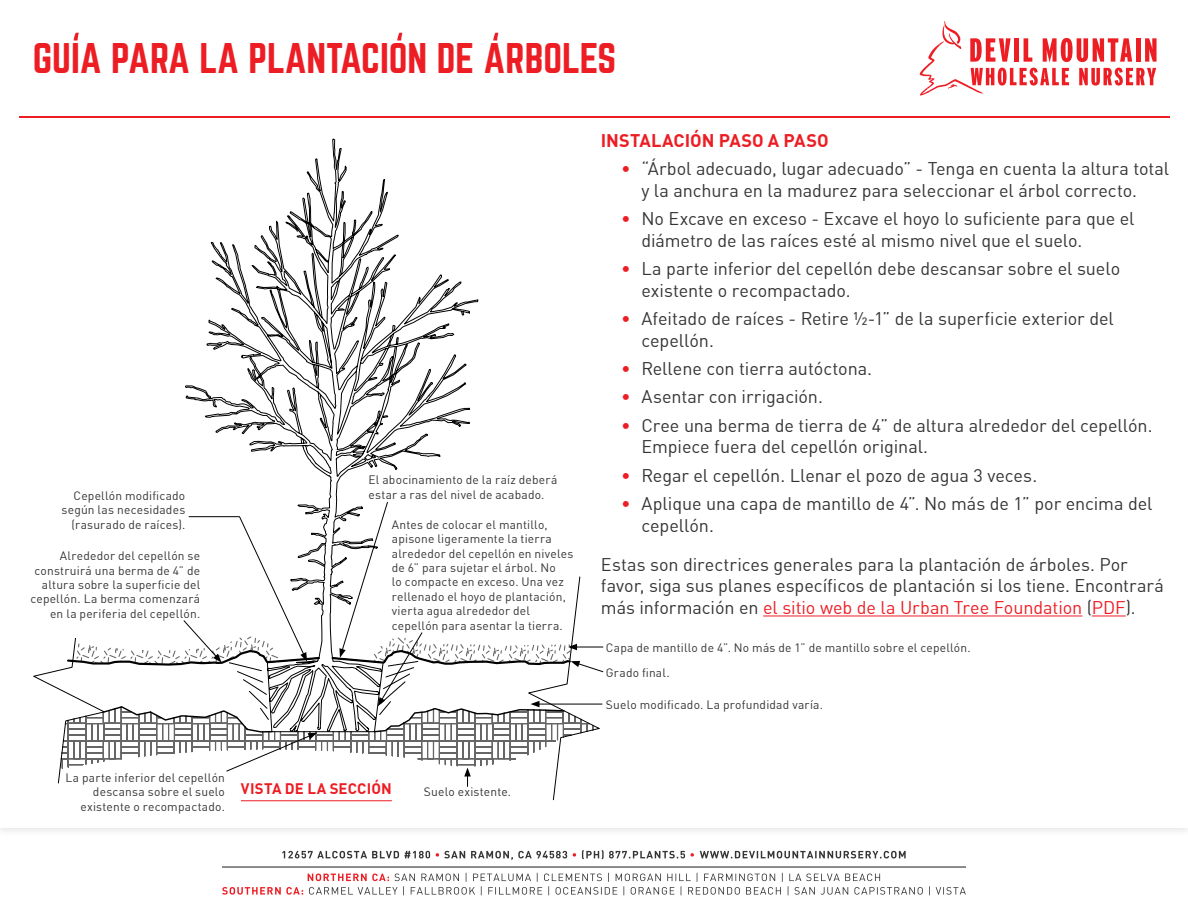
<style>
.page{position:relative;width:1188px;height:918px;background:#fff}
.page>*{position:absolute;margin:0;border:0;box-sizing:border-box;transform-origin:0 0}
.t1{font:37.5px "Norwester";color:#ed1d24}
.t2{font:18px/21.6px "DIN";letter-spacing:-.005em;color:#343433}
.t3{font:700 18px "DIN";color:#ed1d24}
.t4{font:700 15px "DIN";letter-spacing:.01em;color:#ed1d24}
.t5{font:12px/14.4px "DIN";letter-spacing:.015em;color:#343433;text-align:right}
.s1{color:#ed1d24}
</style>
<div class="page">
<hr style="left:222px;top:866px;width:744px;height:2px;background:#343433">
<svg style="left:222px;top:873px;width:744px;height:22px"></svg>
<svg style="left:691px;top:853px;width:3px;height:4px"></svg>
<svg style="left:582px;top:850px;width:103px;height:9px"></svg>
<svg style="left:573px;top:853px;width:3px;height:4px"></svg>
<svg style="left:436px;top:851px;width:131px;height:9px"></svg>
<svg style="left:282px;top:851px;width:148px;height:7px"></svg>
<svg style="left:700px;top:851px;width:206px;height:7px"></svg>
<hr style="left:19px;top:116px;width:1150px;height:2px;background:#ed1d24">
<svg style="left:919px;top:21px;width:238px;height:75px"></svg>
<svg style="left:74px;top:33px;width:5px;height:8px"></svg>
<svg style="left:397px;top:33px;width:5px;height:8px"></svg>
<svg style="left:185px;top:138px;width:294px;height:364px"></svg>
<hr style="left:763px;top:616px;width:319px;height:1px;background:#ed1d24">
<hr style="left:1092px;top:616px;width:34px;height:1px;background:#ed1d24">
<svg style="left:493px;top:33px;width:5px;height:8px"></svg>
<hr style="left:241px;top:800px;width:151px;height:1px;background:#ed1d24">
<svg style="left:36px;top:502px;width:568px;height:285px"></svg>
<h1 class="t1" style="left:33px;top:40px;width:585px">GUIA PARA LA PLANTACION DE ARBOLES</h1>
<p class="t5" style="left:61px;top:488px;width:125px">Cepellón modificado según las necesidades (rasurado de raíces).</p>
<p class="t5" style="left:30px;top:548px;width:171px">Alrededor del cepellón se construirá una berma de 4” de altura sobre la superficie del cepellón. La berma comenzará en la periferia del cepellón.</p>
<p class="t5" style="left:368px;top:472px;width:190px;text-align:left">El abocinamiento de la raíz deberá estar a ras del nivel de acabado.</p>
<p class="t5" style="left:392px;top:517px;width:183px;text-align:left">Antes de colocar el mantillo, apisone ligeramente la tierra alrededor del cepellón en niveles de 6” para sujetar el árbol. No<br>lo compacte en exceso. Una vez rellenado el hoyo de plantación, vierta agua alrededor del cepellón para asentar la tierra.</p>
<p class="t5" style="left:65px;top:770px;width:161px">La parte inferior del cepellón descansa sobre el suelo existente o recompactado.</p>
<p class="t4" style="left:241px;top:779px;width:152px">VISTA DE LA SECCIÓN</p>
<p class="t5" style="left:424px;top:785px;width:89px">Suelo existente.</p>
<p class="t3" style="left:601px;top:129px;width:229px">INSTALACIÓN PASO A PASO</p>
<p class="t2" style="left:641px;top:158px;width:529px;text-indent:-20px"><span class="s1">•</span> “Árbol adecuado, lugar adecuado” - Tenga en cuenta la altura total y la anchura en la madurez para seleccionar el árbol correcto.</p>
<p class="t2" style="left:641px;top:208px;width:495px;text-indent:-20px"><span class="s1">•</span> No Excave en exceso - Excave el hoyo lo suficiente para que el diámetro de las raíces esté al mismo nivel que el suelo.</p>
<p class="t2" style="left:641px;top:258px;width:480px;text-indent:-20px"><span class="s1">•</span> La parte inferior del cepellón debe descansar sobre el suelo existente o recompactado.</p>
<p class="t2" style="left:641px;top:308px;width:474px;text-indent:-20px"><span class="s1">•</span> Afeitado de raíces - Retire ½-1” de la superficie exterior del cepellón.</p>
<p class="t2" style="left:621px;top:358px;width:252px"><span class="s1">•</span> Rellene con tierra autóctona.</p>
<p class="t2" style="left:621px;top:386px;width:203px"><span class="s1">•</span> Asentar con irrigación.</p>
<p class="t2" style="left:641px;top:414px;width:513px;text-indent:-20px"><span class="s1">•</span> Cree una berma de tierra de 4” de altura alrededor del cepellón.<br>Empiece fuera del cepellón original.</p>
<p class="t2" style="left:621px;top:464px;width:417px"><span class="s1">•</span> Regar el cepellón. Llenar el pozo de agua 3 veces.</p>
<p class="t2" style="left:641px;top:493px;width:513px;text-indent:-20px"><span class="s1">•</span> Aplique una capa de mantillo de 4”. No más de 1” por encima del cepellón.</p>
<p class="t2" style="left:601px;top:553px;width:564px">Estas son directrices generales para la plantación de árboles. Por favor, siga sus planes específicos de plantación si los tiene. Encontrará más información en <span class="s1">el sitio web de la Urban Tree Foundation</span> (<span class="s1">PDF</span>).</p>
<p class="t5" style="left:606px;top:640px;width:366px">Capa de mantillo de 4”. No más de 1” de mantillo sobre el cepellón.</p>
<p class="t5" style="left:606px;top:665px;width:65px">Grado final.</p>
<p class="t5" style="left:606px;top:697px;width:219px">Suelo modificado. La profundidad varía.</p>
</div>
